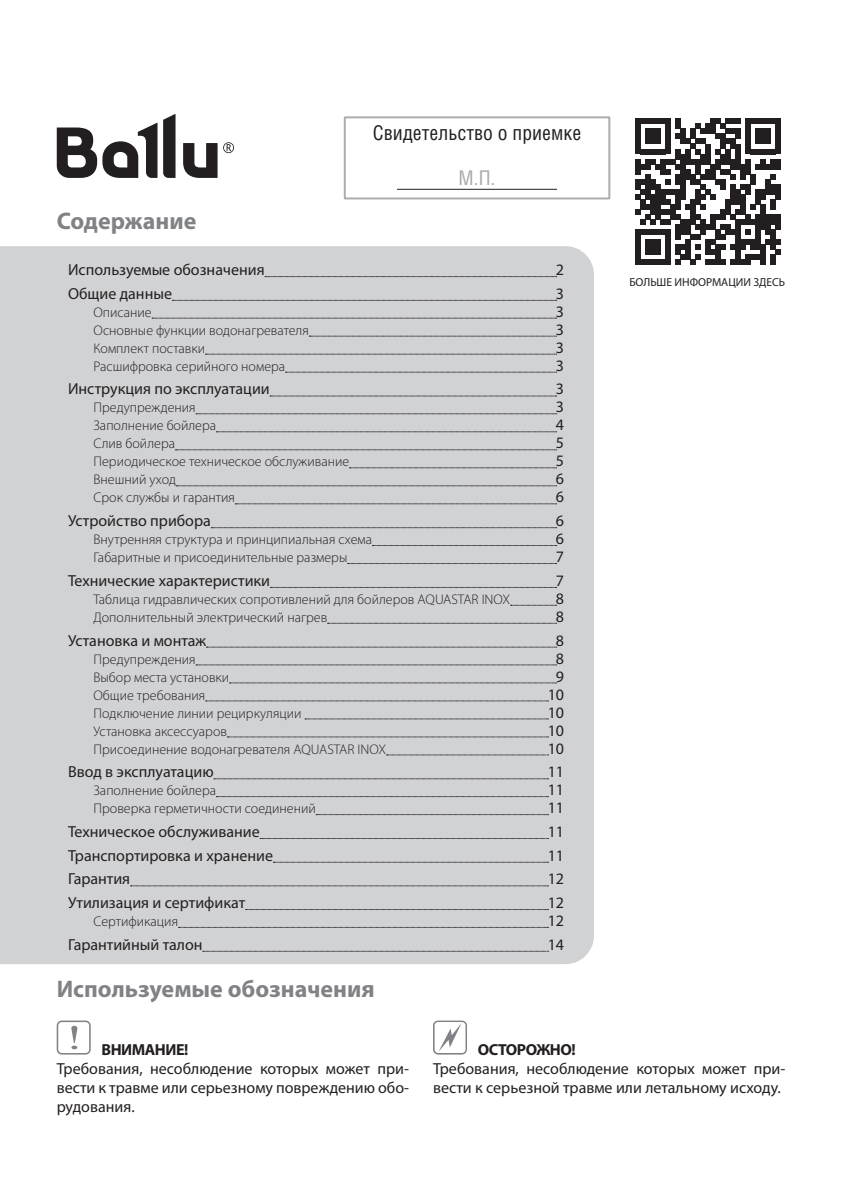
<style>
.page{position:relative;width:842px;height:1191px;background:#fff}
.page>*{position:absolute;margin:0;border:0;box-sizing:border-box;transform-origin:0 0}
.ZAG{font:700 24px "Myriad Pro";color:#808285}
.Cont-HEAD{font:700 24px "Myriad Pro";color:#808285}
.t1{font:20.4px/44.8px "Helios Cond";color:#231f20;text-align:center}
.t2{font:16px/19.2px "Myriad Pro";color:#231f20;text-align:justify}
.t3{font:700 16px "Myriad Pro";letter-spacing:-.03em;color:#231f20}
.t4{font:300 14px "Myriad Pro";color:#231f20}
.t5{font:11.6px "Myriad Pro";color:#231f20}
.s1{color:#a8a9ad}
</style>
<div class="page">
<div style="left:0;top:246px;width:594px;height:718px;background:#d1d2d4"></div>
<svg style="left:57px;top:1020px;width:34px;height:34px"></svg>
<svg style="left:433px;top:1020px;width:34px;height:34px"></svg>
<svg style="left:57px;top:114px;width:177px;height:64px"></svg>
<svg style="left:265px;top:276px;width:292px;height:1px"></svg>
<svg style="left:172px;top:300px;width:385px;height:1px"></svg>
<svg style="left:152px;top:318px;width:405px;height:1px"></svg>
<svg style="left:309px;top:336px;width:248px;height:1px"></svg>
<svg style="left:205px;top:354px;width:352px;height:1px"></svg>
<svg style="left:285px;top:372px;width:272px;height:1px"></svg>
<svg style="left:270px;top:396px;width:287px;height:1px"></svg>
<svg style="left:196px;top:413px;width:361px;height:1px"></svg>
<svg style="left:216px;top:431px;width:341px;height:1px"></svg>
<svg style="left:175px;top:449px;width:382px;height:1px"></svg>
<svg style="left:349px;top:467px;width:208px;height:1px"></svg>
<svg style="left:176px;top:485px;width:381px;height:1px"></svg>
<svg style="left:235px;top:503px;width:322px;height:1px"></svg>
<svg style="left:211px;top:527px;width:346px;height:1px"></svg>
<svg style="left:372px;top:545px;width:185px;height:1px"></svg>
<svg style="left:348px;top:563px;width:209px;height:1px"></svg>
<svg style="left:270px;top:587px;width:287px;height:1px"></svg>
<svg style="left:510px;top:605px;width:47px;height:1px"></svg>
<svg style="left:327px;top:623px;width:230px;height:1px"></svg>
<svg style="left:206px;top:647px;width:351px;height:1px"></svg>
<svg style="left:196px;top:664px;width:361px;height:1px"></svg>
<svg style="left:230px;top:682px;width:327px;height:1px"></svg>
<svg style="left:206px;top:700px;width:342px;height:1px"></svg>
<svg style="left:305px;top:718px;width:243px;height:1px"></svg>
<svg style="left:227px;top:736px;width:321px;height:1px"></svg>
<svg style="left:386px;top:754px;width:162px;height:1px"></svg>
<svg style="left:214px;top:778px;width:334px;height:1px"></svg>
<svg style="left:216px;top:796px;width:332px;height:1px"></svg>
<svg style="left:316px;top:814px;width:232px;height:1px"></svg>
<svg style="left:260px;top:838px;width:288px;height:1px"></svg>
<svg style="left:273px;top:862px;width:275px;height:1px"></svg>
<svg style="left:130px;top:885px;width:418px;height:1px"></svg>
<svg style="left:246px;top:909px;width:302px;height:1px"></svg>
<svg style="left:178px;top:927px;width:370px;height:1px"></svg>
<svg style="left:203px;top:951px;width:345px;height:1px"></svg>
<svg style="left:635px;top:119px;width:145px;height:145px"></svg>
<div style="left:344px;top:116px;width:266px;height:83px;border:2px solid #abaeae"></div>
<hr style="left:397px;top:189px;width:160px;height:1px;background:#231f20">
<p class="t1" style="left:373px;top:110px;width:210px">Свидетельство о приемке<br><span class="s1">М.П.</span></p>
<p class="Cont-HEAD" style="left:57px;top:205px;width:141px">Содержание</p>
<p class="t2" style="left:68px;top:260px;width:198px">Используемые обозначения</p>
<p class="t2" style="left:556px;top:260px;width:10px">2</p>
<p class="t2" style="left:68px;top:283px;width:106px">Общие данные</p>
<p class="t2" style="left:556px;top:283px;width:10px">3</p>
<p class="t4" style="left:94px;top:304px;width:60px">Описание</p>
<p class="t2" style="left:556px;top:301px;width:10px">3</p>
<p class="t4" style="left:94px;top:322px;width:217px">Основные функции водонагревателя</p>
<p class="t2" style="left:556px;top:319px;width:10px">3</p>
<p class="t4" style="left:94px;top:340px;width:113px">Комплект поставки</p>
<p class="t2" style="left:556px;top:337px;width:10px">3</p>
<p class="t4" style="left:94px;top:358px;width:193px">Расшифровка серийного номера</p>
<p class="t2" style="left:556px;top:355px;width:10px">3</p>
<p class="t2" style="left:68px;top:379px;width:203px">Инструкция по эксплуатации</p>
<p class="t2" style="left:556px;top:379px;width:10px">3</p>
<p class="t4" style="left:94px;top:400px;width:104px">Предупреждения</p>
<p class="t2" style="left:556px;top:397px;width:10px">3</p>
<p class="t4" style="left:94px;top:418px;width:124px">Заполнение бойлера</p>
<p class="t2" style="left:556px;top:415px;width:10px">4</p>
<p class="t4" style="left:94px;top:436px;width:83px">Слив бойлера</p>
<p class="t2" style="left:556px;top:433px;width:10px">5</p>
<p class="t4" style="left:94px;top:454px;width:257px">Периодическое техническое обслуживание</p>
<p class="t2" style="left:556px;top:451px;width:10px">5</p>
<p class="t4" style="left:94px;top:472px;width:84px">Внешний уход</p>
<p class="t2" style="left:556px;top:469px;width:10px">6</p>
<p class="t4" style="left:94px;top:490px;width:143px">Срок службы и гарантия</p>
<p class="t2" style="left:556px;top:487px;width:10px">6</p>
<p class="t2" style="left:68px;top:511px;width:144px">Устройство прибора</p>
<p class="t2" style="left:556px;top:511px;width:10px">6</p>
<p class="t4" style="left:94px;top:532px;width:280px">Внутренняя структура и принципиальная схема</p>
<p class="t2" style="left:556px;top:529px;width:10px">6</p>
<p class="t4" style="left:94px;top:550px;width:255px">Габаритные и присоединительные размеры</p>
<p class="t2" style="left:556px;top:547px;width:10px">7</p>
<p class="t2" style="left:68px;top:570px;width:204px">Технические характеристики</p>
<p class="t2" style="left:556px;top:570px;width:10px">7</p>
<p class="t4" style="left:94px;top:591px;width:418px">Таблица гидравлических сопротивлений для бойлеров AQUASTAR INOX</p>
<p class="t2" style="left:556px;top:588px;width:10px">8</p>
<p class="t4" style="left:94px;top:609px;width:235px">Дополнительный электрический нагрев</p>
<p class="t2" style="left:556px;top:606px;width:10px">8</p>
<p class="t2" style="left:68px;top:630px;width:140px">Установка и монтаж</p>
<p class="t2" style="left:556px;top:630px;width:10px">8</p>
<p class="t4" style="left:94px;top:651px;width:104px">Предупреждения</p>
<p class="t2" style="left:556px;top:648px;width:10px">8</p>
<p class="t4" style="left:94px;top:669px;width:137px">Выбор места установки</p>
<p class="t2" style="left:556px;top:666px;width:10px">9</p>
<p class="t4" style="left:94px;top:687px;width:113px">Общие требования</p>
<p class="t2" style="left:548px;top:684px;width:18px">10</p>
<p class="t4" style="left:94px;top:705px;width:210px">Подключение линии рециркуляции</p>
<p class="t2" style="left:548px;top:702px;width:18px">10</p>
<p class="t4" style="left:94px;top:723px;width:135px">Установка аксессуаров</p>
<p class="t2" style="left:548px;top:720px;width:18px">10</p>
<p class="t4" style="left:94px;top:741px;width:294px">Присоединение водонагревателя AQUASTAR INOX</p>
<p class="t2" style="left:548px;top:738px;width:18px">10</p>
<p class="t2" style="left:68px;top:762px;width:147px">Ввод в эксплуатацию</p>
<p class="t2" style="left:548px;top:762px;width:18px">11</p>
<p class="t4" style="left:94px;top:783px;width:124px">Заполнение бойлера</p>
<p class="t2" style="left:548px;top:780px;width:18px">11</p>
<p class="t4" style="left:94px;top:801px;width:224px">Проверка герметичности соединений</p>
<p class="t2" style="left:548px;top:798px;width:18px">11</p>
<p class="t2" style="left:68px;top:821px;width:193px">Техническое обслуживание</p>
<p class="t2" style="left:548px;top:821px;width:18px">11</p>
<p class="t2" style="left:68px;top:845px;width:207px">Транспортировка и хранение</p>
<p class="t2" style="left:548px;top:845px;width:18px">11</p>
<p class="t2" style="left:68px;top:869px;width:64px">Гарантия</p>
<p class="t2" style="left:548px;top:869px;width:18px">12</p>
<p class="t2" style="left:68px;top:892px;width:179px">Утилизация и сертификат</p>
<p class="t2" style="left:548px;top:892px;width:18px">12</p>
<p class="t4" style="left:94px;top:913px;width:86px">Сертификация</p>
<p class="t2" style="left:548px;top:910px;width:18px">12</p>
<p class="t2" style="left:68px;top:934px;width:136px">Гарантийный талон</p>
<p class="t2" style="left:548px;top:934px;width:18px">14</p>
<p class="ZAG" style="left:57px;top:973px;width:320px">Используемые обозначения</p>
<p class="t5" style="left:629px;top:275px;width:157px">БОЛЬШЕ ИНФОРМАЦИИ ЗДЕСЬ</p>
<p class="t3" style="left:102px;top:1038px;width:88px">ВНИМАНИЕ!</p>
<p class="t2" style="left:57px;top:1058px;width:354px">Требования, несоблюдение которых может при&shy;вести к травме или серьезному повреждению обо&shy;рудования.</p>
<p class="t3" style="left:478px;top:1038px;width:99px">ОСТОРОЖНО!</p>
<p class="t2" style="left:433px;top:1058px;width:354px">Требования, несоблюдение которых может при&shy;вести к серьезной травме или летальному исходу.</p>
</div>
